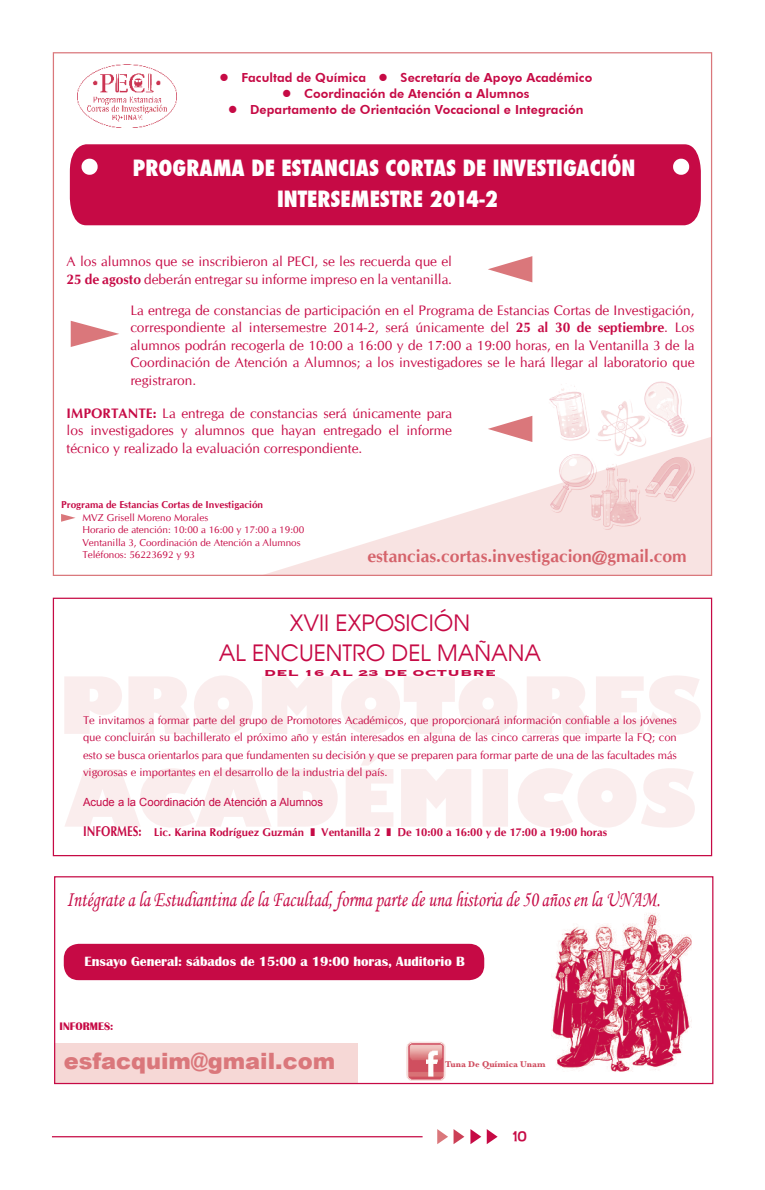
<style>
.page{position:relative;width:765px;height:1190px;background:#fff}
.page>*{position:absolute;margin:0;border:0;box-sizing:border-box;transform-origin:0 0}
.Body_Text{font:22.5px "Avalon Plain";color:#c60a45}
.Body_Text-2{font:900 22.5px "Arial";color:#da777b}
.Body_Text-3{font:21.88px "Monotype Corsiva";color:#c60a45;scale:.8 1}
.t1{font:800 condensed 21.88px/31.2px "Futura";color:#fff;text-align:center}
.t2{font:700 17.5px "CG Omega";color:#d5636b}
.t3{font:700 15px "Teen";color:#c60a45}
.t4{font:13.75px/17.5px "CG Omega";color:#c60a45;text-align:justify}
.Body_Text-4{font:700 13.75px "Britannic";color:#fff}
.t5{font:800 12.5px "Futura BT";letter-spacing:.005em;color:#c60a45}
.Body_Text-5{font:11.25px/17.5px "CG Omega";color:#c60a45;text-align:justify}
.Body_Text-6{font:700 11.25px "CG Omega";color:#c60a45}
.Body_Text-7{font:11.25px "Arial";color:#c60a45}
.Body_Text-8{font:700 11.25px "Copperplate";color:#c60a45;scale:1.5 1}
.Body_Text-9{font:700 11.25px "Britannic";color:#c60a45}
.t6{font:10px "CG Omega";color:#c60a45}
.t7{font:700 10px "CG Omega";color:#c60a45}
.Body_Text-10{font:700 8.75px "Baskerville";color:#cf4c5e}
.s1{font-weight:700}
.s2{font-size:14px}
</style>
<div class="page">
<hr style="left:52px;top:1135px;width:371px;height:2px;background:#c60a45">
<svg style="left:487px;top:1129px;width:11px;height:14px"></svg>
<svg style="left:470px;top:1129px;width:11px;height:14px"></svg>
<svg style="left:454px;top:1129px;width:10px;height:14px"></svg>
<svg style="left:437px;top:1129px;width:11px;height:14px"></svg>
<svg style="left:267px;top:437px;width:443px;height:137px"></svg>
<div style="left:54px;top:1043px;width:303px;height:40px;background:#f6d8d6"></div>
<div style="left:64px;top:943px;width:420px;height:36px;background:#c60a45;border-radius:15px"></div>
<img style="left:78px;top:65px;width:99px;height:63px">
<div style="left:70px;top:144px;width:631px;height:81px;background:#c60a45"></div>
<svg style="left:82px;top:159px;width:16px;height:16px"></svg>
<svg style="left:673px;top:159px;width:16px;height:16px"></svg>
<svg style="left:488px;top:256px;width:44px;height:26px"></svg>
<svg style="left:488px;top:416px;width:44px;height:26px"></svg>
<svg style="left:71px;top:321px;width:48px;height:26px"></svg>
<svg style="left:61px;top:514px;width:15px;height:7px"></svg>
<svg style="left:65px;top:756px;width:630px;height:71px;fill:#faeded"></svg>
<svg style="left:64px;top:676px;width:637px;height:58px;fill:#faeded"></svg>
<img style="left:551px;top:913px;width:141px;height:159px">
<img style="left:407px;top:1041px;width:38px;height:38px">
<div style="left:54px;top:876px;width:659px;height:207px;border:1px solid #c60a45"></div>
<div style="left:53px;top:597px;width:659px;height:259px;border:1px solid #c60a45"></div>
<img style="left:549px;top:382px;width:146px;height:147px">
<p class="t5" style="left:219px;top:70px;width:374px">● Facultad de Química ● Secretaría de Apoyo Académico</p>
<p class="t5" style="left:282px;top:86px;width:249px">● Coordinación de Atención a Alumnos</p>
<p class="t5" style="left:228px;top:102px;width:357px">● Departamento de Orientación Vocacional e Integración</p>
<p class="t1" style="left:133px;top:152px;width:504px">PROGRAMA DE ESTANCIAS CORTAS DE INVESTIGACIÓN<br>INTERSEMESTRE 2014-2</p>
<p class="t4" style="left:67px;top:253px;width:387px">A los alumnos que se inscribieron al PECI, se les recuerda que el<br><span class="s1">25 de agosto</span> deberán entregar su informe impreso en la ventanilla.</p>
<p class="t4" style="left:130px;top:301px;width:566px">La entrega de constancias de participación en el Programa de Estancias Cortas de Investigación, correspondiente al intersemestre 2014-2, será únicamente del <span class="s1">25 al 30 de septiembre</span>. Los alumnos podrán recogerla de 10:00 a 16:00 y de 17:00 a 19:00 horas, en la Ventanilla 3 de la Coordinación de Atención a Alumnos; a los investigadores se le hará llegar al laboratorio que registraron.</p>
<p class="t4" style="left:67px;top:404px;width:387px"><span class="s1">IMPORTANTE:</span> La entrega de constancias será únicamente para los investigadores y alumnos que hayan entregado el informe técnico y realizado la evaluación correspondiente.</p>
<p class="t7" style="left:61px;top:498px;width:204px">Programa de Estancias Cortas de Investigación</p>
<p class="t6" style="left:82px;top:511px;width:127px">MVZ Grisell Moreno Morales</p>
<p class="t6" style="left:82px;top:524px;width:223px">Horario de atención: 10:00 a 16:00 y 17:00 a 19:00</p>
<p class="t6" style="left:82px;top:536px;width:220px">Ventanilla 3, Coordinación de Atención a Alumnos</p>
<p class="t6" style="left:82px;top:549px;width:114px">Teléfonos: 56223692 y 93</p>
<p class="t2" style="left:367px;top:545px;width:321px">estancias.cortas.investigacion@gmail.com</p>
<p class="Body_Text" style="left:290px;top:609px;width:182px">XVII EXPOSICIÓN</p>
<p class="Body_Text" style="left:219px;top:639px;width:324px">AL ENCUENTRO DEL MAÑANA</p>
<p class="Body_Text-8" style="left:264px;top:665px;width:156px">DEL 16 AL 23 DE OCTUBRE</p>
<p class="Body_Text-5" style="left:83px;top:711px;width:595px">Te invitamos a formar parte del grupo de Promotores Académicos, que proporcionará información confiable a los jóvenes que concluirán su bachillerato el próximo año y están interesados en alguna de las cinco carreras que imparte la FQ; con esto se busca orientarlos para que fundamenten su decisión y que se preparen para formar parte de una de las facultades más vigorosas e importantes en el desarrollo de la industria del país.</p>
<p class="Body_Text-7" style="left:83px;top:794px;width:242px">Acude a la Coordinación de Atención a Alumnos</p>
<p class="Body_Text-6" style="left:83px;top:825px;width:223px"><span class="s2">INFORMES:</span> Lic. Karina Rodríguez Guzmán</p>
<p class="Body_Text-6" style="left:321px;top:825px;width:61px">Ventanilla 2</p>
<p class="Body_Text-6" style="left:397px;top:825px;width:211px">De 10:00 a 16:00 y de 17:00 a 19:00 horas</p>
<p class="Body_Text-3" style="left:67px;top:886px;width:744px">Intégrate a la Estudiantina de la Facultad, forma parte de una historia de 50 años en la UNAM.</p>
<p class="Body_Text-4" style="left:84px;top:953px;width:382px">Ensayo General: sábados de 15:00 a 19:00 horas, Auditorio B</p>
<p class="Body_Text-9" style="left:60px;top:1019px;width:55px">INFORMES:</p>
<p class="Body_Text-2" style="left:64px;top:1044px;width:273px">esfacquim@gmail.com</p>
<p class="Body_Text-10" style="left:445px;top:1058px;width:102px">Tuna De Química Unam</p>
<p class="t3" style="left:513px;top:1127px;width:16px">10</p>
</div>
